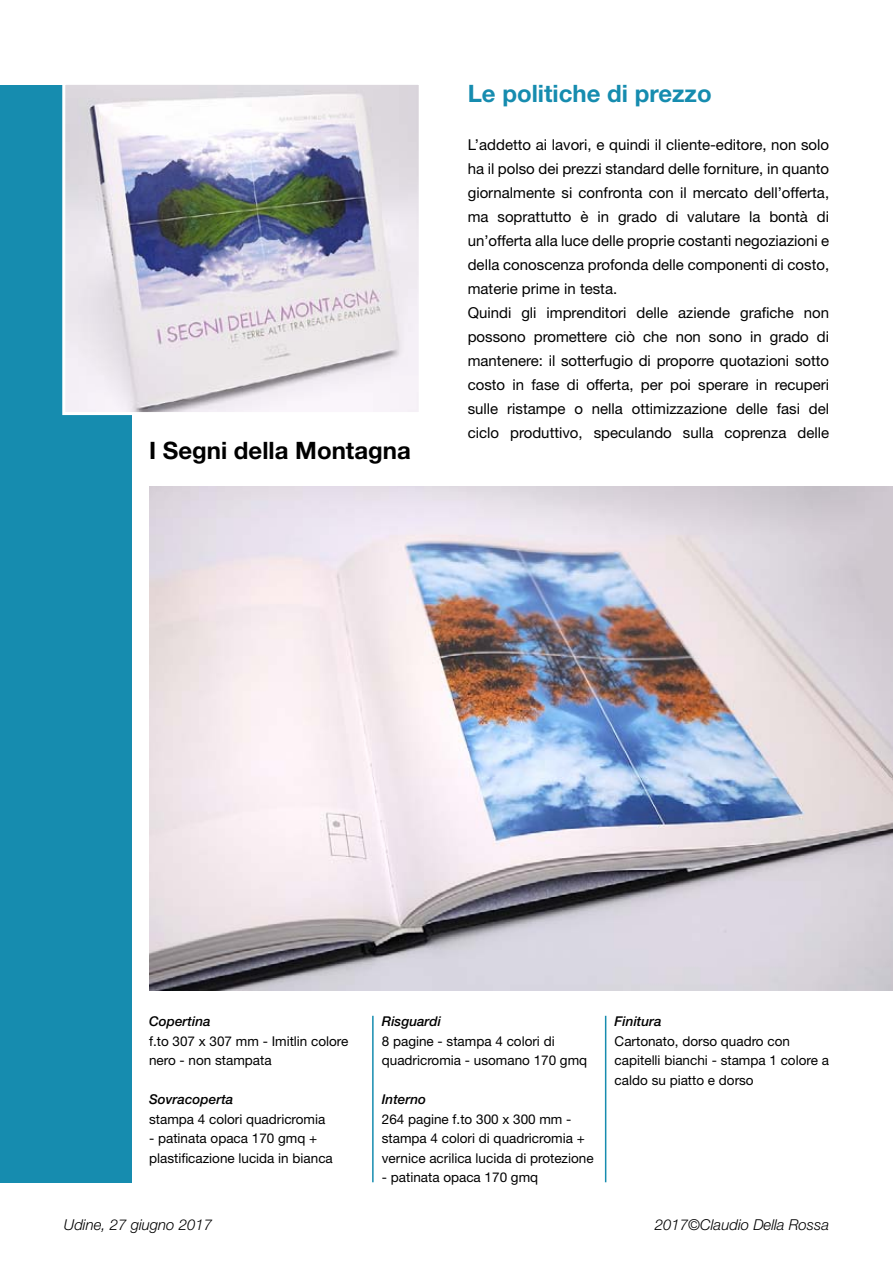
<style>
.page{position:relative;width:893px;height:1263px;background:#fff}
.page>*{position:absolute;margin:0;border:0;box-sizing:border-box;transform-origin:0 0}
.t1{font:700 24px "Helvetica Neue";color:#168caf}
.t2{font:700 24px "Helvetica Neue";color:#000}
.t3{font:15px/24px "Helvetica Neue";color:#000}
.t4{font:italic 300 15px "Helvetica Neue";color:#000}
.t5{font:13.5px/19.5px "Helvetica Neue";color:#000}
.t6{font:italic 500 13.5px "Helvetica Neue";color:#000}
</style>
<div class="page">
<img style="left:149px;top:486px;width:744px;height:504px">
<div style="left:0;top:85px;width:131px;height:1097px;background:#168caf"></div>
<hr style="left:372px;top:1016px;width:2px;height:166px;background:#168caf">
<hr style="left:605px;top:1016px;width:1px;height:166px;background:#168caf">
<img style="left:66px;top:86px;width:352px;height:325px">
<div style="left:62px;top:82px;width:360px;height:333px;border:3px solid #fff"></div>
<h1 class="t2" style="left:149px;top:436px;width:263px">I Segni della Montagna</h1>
<h1 class="t1" style="left:468px;top:79px;width:245px">Le politiche di prezzo</h1>
<p class="t3" style="left:468px;top:132px;width:363px">L’addetto ai lavori, e quindi il cliente-editore, non solo ha il polso dei prezzi standard delle forniture, in quanto giornalmente si confronta con il mercato dell’offerta, ma soprattutto è in grado di valutare la bontà di un’offerta alla luce delle proprie costanti negoziazioni e della conoscenza profonda delle componenti di costo, materie prime in testa.<br>Quindi gli imprenditori delle aziende grafiche non possono promettere ciò che non sono in grado di mantenere: il sotterfugio di proporre quotazioni sotto costo in fase di offerta, per poi sperare in recuperi sulle ristampe o nella ottimizzazione delle fasi del ciclo produttivo, speculando sulla coprenza delle</p>
<p class="t6" style="left:149px;top:1013px;width:63px">Copertina</p>
<p class="t5" style="left:149px;top:1031px;width:201px">f.to 307 x 307 mm - Imitlin colore nero - non stampata</p>
<p class="t6" style="left:149px;top:1091px;width:86px">Sovracoperta</p>
<p class="t5" style="left:149px;top:1109px;width:178px">stampa 4 colori quadricromia</p>
<p class="t5" style="left:149px;top:1128px;width:185px">- patinata opaca 170 gmq + plastificazione lucida in bianca</p>
<p class="t6" style="left:382px;top:1013px;width:61px">Risguardi</p>
<p class="t5" style="left:382px;top:1031px;width:207px">8 pagine - stampa 4 colori di quadricromia - usomano 170 gmq</p>
<p class="t6" style="left:382px;top:1091px;width:46px">Interno</p>
<p class="t5" style="left:382px;top:1109px;width:213px">264 pagine f.to 300 x 300 mm - stampa 4 colori di quadricromia + vernice acrilica lucida di protezione</p>
<p class="t5" style="left:382px;top:1167px;width:158px">- patinata opaca 170 gmq</p>
<p class="t6" style="left:615px;top:1013px;width:49px">Finitura</p>
<p class="t5" style="left:615px;top:1031px;width:216px">Cartonato, dorso quadro con capitelli bianchi - stampa 1 colore a caldo su piatto e dorso</p>
<p class="t4" style="left:64px;top:1216px;width:150px">Udine, 27 giugno 2017</p>
<p class="t4" style="left:655px;top:1216px;width:176px">2017©Claudio Della Rossa</p>
</div>
